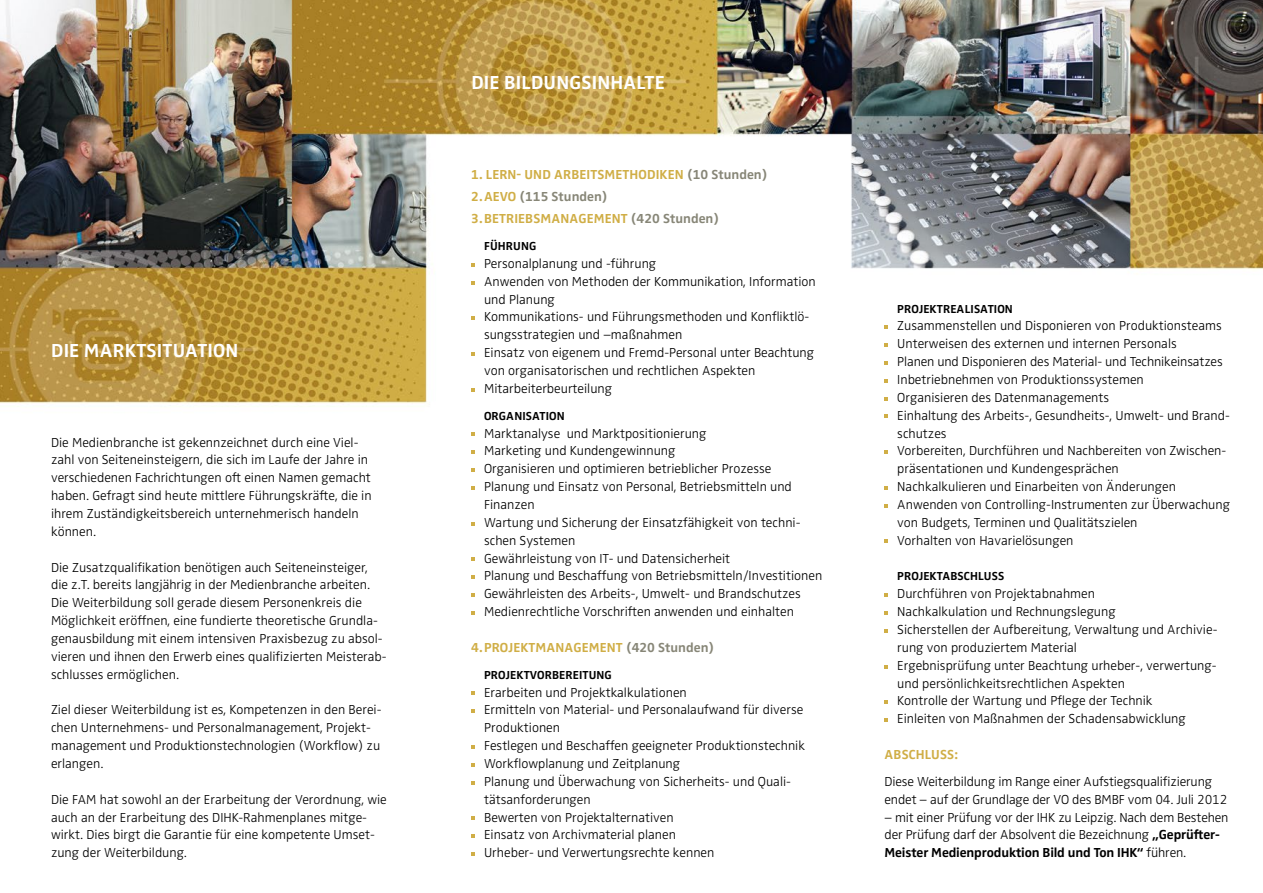
<style>
.page{position:relative;width:1263px;height:893px;background:#fff}
.page>*{position:absolute;margin:0;border:0;box-sizing:border-box;transform-origin:0 0}
.t1{font:700 19.5px "Zwo OT";letter-spacing:.01em;color:#fff}
.t2{font:300 13.5px/17.9px "Zwo OT";color:#000}
.t3{font:700 13.5px/22.2px "Zwo OT";letter-spacing:.01em;color:#d0ae46}
.t4{font:700 12px "Zwo OT";letter-spacing:.01em;color:#000}
.s1{color:#878677}
.s2{font-weight:700}
</style>
<div class="page">
<img style="left:0;top:0;width:1263px;height:817px">
<svg style="left:884px;top:325px;width:4px;height:4px"></svg>
<svg style="left:884px;top:343px;width:4px;height:4px"></svg>
<svg style="left:884px;top:361px;width:4px;height:4px"></svg>
<svg style="left:884px;top:379px;width:4px;height:3px"></svg>
<svg style="left:884px;top:397px;width:4px;height:3px"></svg>
<svg style="left:884px;top:415px;width:4px;height:3px"></svg>
<svg style="left:884px;top:450px;width:4px;height:4px"></svg>
<svg style="left:884px;top:486px;width:4px;height:4px"></svg>
<svg style="left:884px;top:504px;width:4px;height:3px"></svg>
<svg style="left:884px;top:540px;width:4px;height:3px"></svg>
<svg style="left:884px;top:593px;width:4px;height:4px"></svg>
<svg style="left:884px;top:611px;width:4px;height:4px"></svg>
<svg style="left:884px;top:629px;width:4px;height:3px"></svg>
<svg style="left:884px;top:665px;width:4px;height:3px"></svg>
<svg style="left:884px;top:700px;width:4px;height:4px"></svg>
<svg style="left:884px;top:718px;width:4px;height:4px"></svg>
<svg style="left:471px;top:263px;width:4px;height:3px"></svg>
<svg style="left:471px;top:281px;width:4px;height:3px"></svg>
<svg style="left:471px;top:316px;width:4px;height:4px"></svg>
<svg style="left:471px;top:352px;width:4px;height:4px"></svg>
<svg style="left:471px;top:388px;width:4px;height:3px"></svg>
<svg style="left:471px;top:433px;width:4px;height:3px"></svg>
<svg style="left:471px;top:450px;width:4px;height:4px"></svg>
<svg style="left:471px;top:468px;width:4px;height:4px"></svg>
<svg style="left:471px;top:486px;width:4px;height:4px"></svg>
<svg style="left:471px;top:522px;width:4px;height:3px"></svg>
<svg style="left:471px;top:558px;width:4px;height:3px"></svg>
<svg style="left:471px;top:575px;width:4px;height:4px"></svg>
<svg style="left:471px;top:593px;width:4px;height:4px"></svg>
<svg style="left:471px;top:611px;width:4px;height:4px"></svg>
<svg style="left:471px;top:691px;width:4px;height:4px"></svg>
<svg style="left:471px;top:709px;width:4px;height:4px"></svg>
<svg style="left:471px;top:745px;width:4px;height:4px"></svg>
<svg style="left:471px;top:763px;width:4px;height:3px"></svg>
<svg style="left:471px;top:781px;width:4px;height:3px"></svg>
<svg style="left:471px;top:817px;width:4px;height:3px"></svg>
<svg style="left:471px;top:834px;width:4px;height:4px"></svg>
<svg style="left:471px;top:852px;width:4px;height:4px"></svg>
<h1 class="t1" style="left:51px;top:339px;width:189px">DIE MARKTSITUATION</h1>
<p class="t2" style="left:51px;top:433px;width:322px">Die Medienbranche ist gekennzeichnet durch eine Viel&shy;zahl von Seiteneinsteigern, die sich im Laufe der Jahre in verschiedenen Fachrichtungen oft einen Namen gemacht haben. Gefragt sind heute mittlere Führungskräfte, die in ihrem Zuständigkeitsbereich unternehmerisch handeln können.</p>
<p class="t2" style="left:51px;top:558px;width:337px">Die Zusatzqualifikation benötigen auch Seiteneinsteiger, die z.T. bereits langjährig in der Medienbranche arbeiten.<br>Die Weiterbildung soll gerade diesem Personenkreis die Möglichkeit eröffnen, eine fundierte theoretische Grundla&shy;genausbildung mit einem intensiven Praxisbezug zu absol&shy;vieren und ihnen den Erwerb eines qualifizierten Meisterab&shy;schlusses ermöglichen.</p>
<p class="t2" style="left:51px;top:701px;width:332px">Ziel dieser Weiterbildung ist es, Kompetenzen in den Berei&shy;chen Unternehmens- und Personalmanagement, Projekt&shy;management und Produktionstechnologien (Workflow) zu erlangen.</p>
<p class="t2" style="left:51px;top:791px;width:337px">Die FAM hat sowohl an der Erarbeitung der Verordnung, wie auch an der Erarbeitung des DIHK-Rahmenplanes mitge&shy;wirkt. Dies birgt die Garantie für eine kompetente Umset&shy;zung der Weiterbildung.</p>
<h1 class="t1" style="left:471px;top:71px;width:195px">DIE BILDUNGSINHALTE</h1>
<p class="t3" style="left:471px;top:163px;width:298px">1. LERN- UND ARBEITSMETHODIKEN <span class="s1">(10 Stunden)<br></span>2.AEVO <span class="s1">(115 Stunden)<br></span>3.BETRIEBSMANAGEMENT <span class="s1">(420 Stunden)</span></p>
<p class="t4" style="left:484px;top:239px;width:54px">FÜHRUNG</p>
<p class="t2" style="left:484px;top:255px;width:333px">Personalplanung und -führung<br>Anwenden von Methoden der Kommunikation, Information und Planung<br>Kommunikations- und Führungsmethoden und Konfliktlö&shy;sungsstrategien und –maßnahmen<br>Einsatz von eigenem und Fremd-Personal unter Beachtung von organisatorischen und rechtlichen Aspekten Mitarbeiterbeurteilung</p>
<p class="t4" style="left:484px;top:409px;width:82px">ORGANISATION</p>
<p class="t2" style="left:484px;top:424px;width:340px">Marktanalyse und Marktpositionierung<br>Marketing und Kundengewinnung<br>Organisieren und optimieren betrieblicher Prozesse<br>Planung und Einsatz von Personal, Betriebsmitteln und Finanzen<br>Wartung und Sicherung der Einsatzfähigkeit von techni&shy;schen Systemen<br>Gewährleistung von IT- und Datensicherheit<br>Planung und Beschaffung von Betriebsmitteln/Investitionen Gewährleisten des Arbeits-, Umwelt- und Brandschutzes Medienrechtliche Vorschriften anwenden und einhalten</p>
<p class="t3" style="left:471px;top:636px;width:244px">4.PROJEKTMANAGEMENT <span class="s1">(420 Stunden)</span></p>
<p class="t4" style="left:484px;top:668px;width:129px">PROJEKTVORBEREITUNG</p>
<p class="t2" style="left:484px;top:683px;width:323px">Erarbeiten und Projektkalkulationen<br>Ermitteln von Material- und Personalaufwand für diverse Produktionen<br>Festlegen und Beschaffen geeigneter Produktionstechnik Workflowplanung und Zeitplanung<br>Planung und Überwachung von Sicherheits- und Quali&shy;tätsanforderungen<br>Bewerten von Projektalternativen<br>Einsatz von Archivmaterial planen<br>Urheber- und Verwertungsrechte kennen</p>
<p class="t4" style="left:897px;top:301px;width:117px">PROJEKTREALISATION</p>
<p class="t2" style="left:897px;top:317px;width:334px">Zusammenstellen und Disponieren von Produktionsteams Unterweisen des externen und internen Personals<br>Planen und Disponieren des Material- und Technikeinsatzes Inbetriebnehmen von Produktionssystemen<br>Organisieren des Datenmanagements<br>Einhaltung des Arbeits-, Gesundheits-, Umwelt- und Brand&shy;schutzes<br>Vorbereiten, Durchführen und Nachbereiten von Zwischen&shy;präsentationen und Kundengesprächen<br>Nachkalkulieren und Einarbeiten von Änderungen Anwenden von Controlling-Instrumenten zur Überwachung von Budgets, Terminen und Qualitätszielen<br>Vorhalten von Havarielösungen</p>
<p class="t4" style="left:897px;top:569px;width:109px">PROJEKTABSCHLUSS</p>
<p class="t2" style="left:897px;top:585px;width:322px">Durchführen von Projektabnahmen<br>Nachkalkulation und Rechnungslegung<br>Sicherstellen der Aufbereitung, Verwaltung und Archivie&shy;rung von produziertem Material<br>Ergebnisprüfung unter Beachtung urheber-, verwertung&shy;und persönlichkeitsrechtlichen Aspekten<br>Kontrolle der Wartung und Pflege der Technik<br>Einleiten von Maßnahmen der Schadensabwicklung</p>
<p class="t3" style="left:884px;top:744px;width:75px">ABSCHLUSS:</p>
<p class="t2" style="left:884px;top:773px;width:345px">Diese Weiterbildung im Range einer Aufstiegsqualifizierung endet – auf der Grundlage der VO des BMBF vom 04. Juli 2012</p>
<p class="t2" style="left:884px;top:808px;width:345px">– mit einer Prüfung vor der IHK zu Leipzig. Nach dem Bestehen der Prüfung darf der Absolvent die Bezeichnung <span class="s2">„Geprüfter-<br>Meister Medienproduktion Bild und Ton IHK“</span> führen.</p>
</div>
